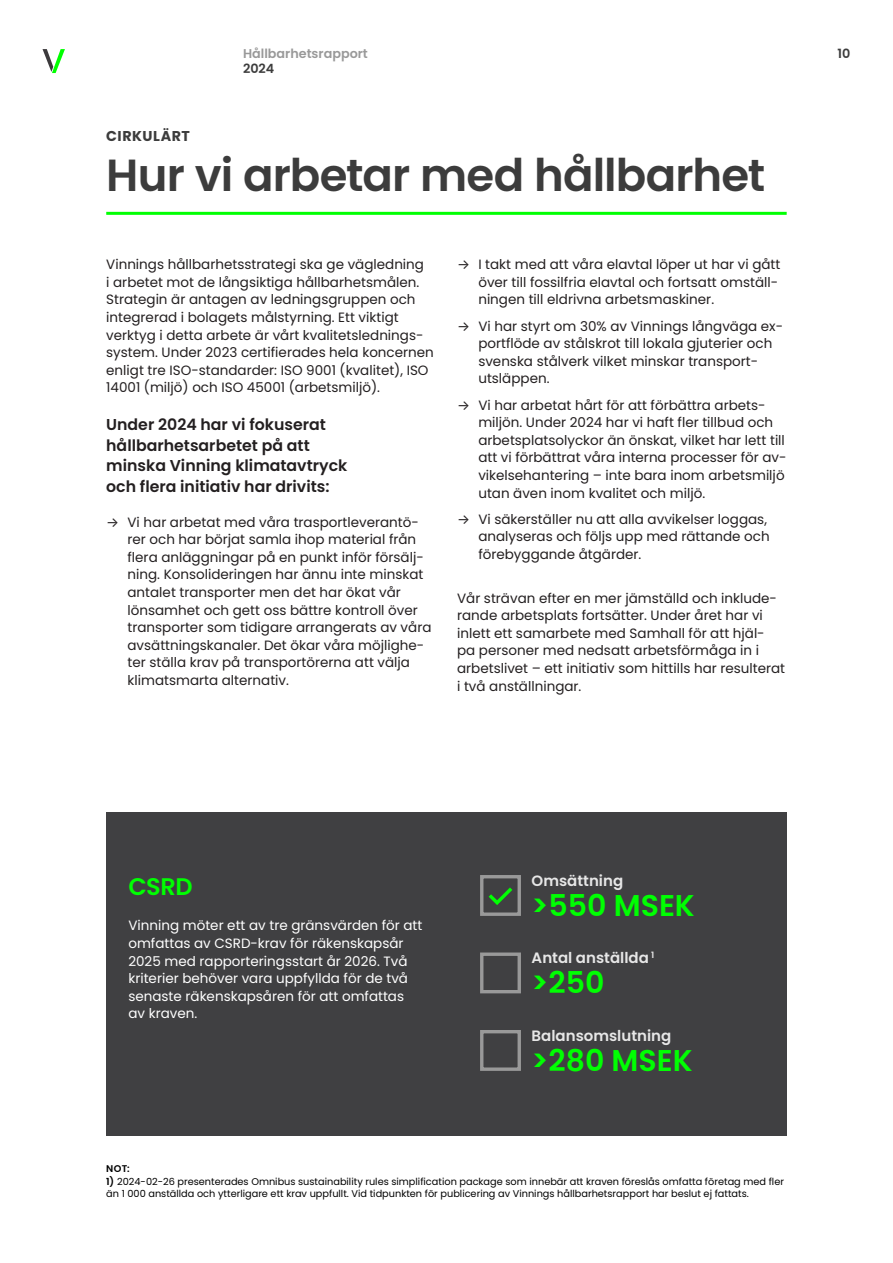
<style>
.page{position:relative;width:893px;height:1263px;background:#fff}
.page>*{position:absolute;margin:0;border:0;box-sizing:border-box;transform-origin:0 0}
.t1{font:600 45px "Poppins";letter-spacing:-.02em;color:#3c3c3c}
.t2{font:600 30px "Poppins";color:#00ff02}
.t3{font:600 24px "Poppins";color:#00ff02}
.Underrubrik{font:600 15.75px/20.5px "Poppins";color:#231f20}
.t4{font:600 15px "Poppins";color:#e7e7e7}
.Pre_H1{font:700 14.25px "Poppins";letter-spacing:.035em;color:#3c3c3c}
.t5{font:13.5px/17.5px "Poppins";color:#231f20}
.t6{font:13.5px/17.5px "Poppins";color:#fff}
.t7{font:600 12.75px "Poppins";color:#999}
.t8{font:600 12.75px "Poppins";color:#3c3c3c}
.t9{font:9.75px/12.8px "Poppins";color:#000}
.t10{font:600 9.75px "Poppins";color:#000}
.s1{font-family:"Inter"}
.s2{font-weight:600}
</style>
<div class="page">
<div style="left:106px;top:812px;width:681px;height:323px;background:#404042"></div>
<hr style="left:106px;top:212px;width:681px;height:3px;background:#00ff02">
<svg style="left:489px;top:887px;width:23px;height:18px"></svg>
<div style="left:480px;top:875px;width:41px;height:41px;border:3px solid #999"></div>
<div style="left:480px;top:952px;width:41px;height:41px;border:3px solid #999"></div>
<div style="left:480px;top:1030px;width:41px;height:41px;border:3px solid #999"></div>
<svg style="left:43px;top:49px;width:22px;height:24px"></svg>
<p class="t7" style="left:243px;top:46px;width:126px">Hållbarhetsrapport</p>
<p class="t8" style="left:243px;top:61px;width:33px">2024</p>
<p class="Pre_H1" style="left:106px;top:128px;width:85px">CIRKULÄRT</p>
<h1 class="t1" style="left:106px;top:149px;width:661px">Hur vi arbetar med hållbarhet</h1>
<p class="t5" style="left:106px;top:256px;width:329px">Vinnings hållbarhetsstrategi ska ge vägledning<br>i arbetet mot de långsiktiga hållbarhetsmålen.<br>Strategin är antagen av ledningsgruppen och integrerad i bolagets målstyrning. Ett viktigt verktyg i detta arbete är vårt kvalitetslednings&shy;system. Under 2023 certifierades hela koncernen enligt tre ISO-standarder: ISO 9001 (kvalitet), ISO 14001 (miljö) och ISO 45001 (arbetsmiljö).</p>
<p class="Underrubrik" style="left:106px;top:414px;width:243px">Under 2024 har vi fokuserat hållbarhetsarbetet på att minska Vinning klimatavtryck och flera initiativ har drivits:</p>
<p class="t5" style="left:128px;top:513px;width:305px;text-indent:-21px"><span class="s1">→</span> Vi har arbetat med våra trasportleverantö&shy;rer och har börjat samla ihop material från flera anläggningar på en punkt inför försälj&shy;ning. Konsolideringen har ännu inte minskat antalet transporter men det har ökat vår lönsamhet och gett oss bättre kontroll över transporter som tidigare arrangerats av våra avsättningskanaler. Det ökar våra möjlighe&shy;ter ställa krav på transportörerna att välja klimatsmarta alternativ.</p>
<p class="t5" style="left:478px;top:256px;width:304px;text-indent:-21px"><span class="s1">→</span> I takt med att våra elavtal löper ut har vi gått över till fossilfria elavtal och fortsatt omställ&shy;ningen till eldrivna arbetsmaskiner.</p>
<p class="t5" style="left:478px;top:317px;width:306px;text-indent:-21px"><span class="s1">→</span> Vi har styrt om 30% av Vinnings långväga ex&shy;portflöde av stålskrot till lokala gjuterier och svenska stålverk vilket minskar transport&shy;utsläppen.</p>
<p class="t5" style="left:478px;top:396px;width:310px;text-indent:-21px"><span class="s1">→</span> Vi har arbetat hårt för att förbättra arbets&shy;miljön. Under 2024 har vi haft fler tillbud och arbetsplatsolyckor än önskat, vilket har lett till att vi förbättrat våra interna processer för av&shy;vikelsehantering – inte bara inom arbetsmiljö utan även inom kvalitet och miljö.</p>
<p class="t5" style="left:478px;top:510px;width:293px;text-indent:-21px"><span class="s1">→</span> Vi säkerställer nu att alla avvikelser loggas, analyseras och följs upp med rättande och förebyggande åtgärder.</p>
<p class="t5" style="left:457px;top:589px;width:330px">Vår strävan efter en mer jämställd och inklude&shy;rande arbetsplats fortsätter. Under året har vi inlett ett samarbete med Samhall för att hjäl&shy;pa personer med nedsatt arbetsförmåga in i arbetslivet – ett initiativ som hittills har resulterat i två anställningar.</p>
<p class="t8" style="left:838px;top:46px;width:14px">10</p>
<h2 class="t3" style="left:128px;top:873px;width:66px">CSRD</h2>
<p class="t6" style="left:128px;top:917px;width:296px">Vinning möter ett av tre gränsvärden för att omfattas av CSRD-krav för räkenskapsår 2025 med rapporteringsstart år 2026. Två kriterier behöver vara uppfyllda för de två senaste räkenskapsåren för att omfattas av kraven.</p>
<p class="t4" style="left:532px;top:872px;width:93px">Omsättning</p>
<p class="t2" style="left:532px;top:888px;width:165px">&gt;550 MSEK</p>
<p class="t4" style="left:532px;top:949px;width:124px">Antal anställda <sup>1</sup></p>
<p class="t2" style="left:532px;top:965px;width:74px">&gt;250</p>
<p class="t4" style="left:532px;top:1027px;width:141px">Balansomslutning</p>
<p class="t2" style="left:532px;top:1043px;width:163px">&gt;280 MSEK</p>
<p class="t10" style="left:106px;top:1163px;width:25px">NOT:</p>
<p class="t9" style="left:106px;top:1175px;width:679px"><span class="s2">1)</span> 2024-02-26 presenterades Omnibus sustainability rules simplification package som innebär att kraven föreslås omfatta företag med fler än 1 000 anställda och ytterligare ett krav uppfullt. Vid tidpunkten för publicering av Vinnings hållbarhetsrapport har beslut ej fattats.</p>
</div>
